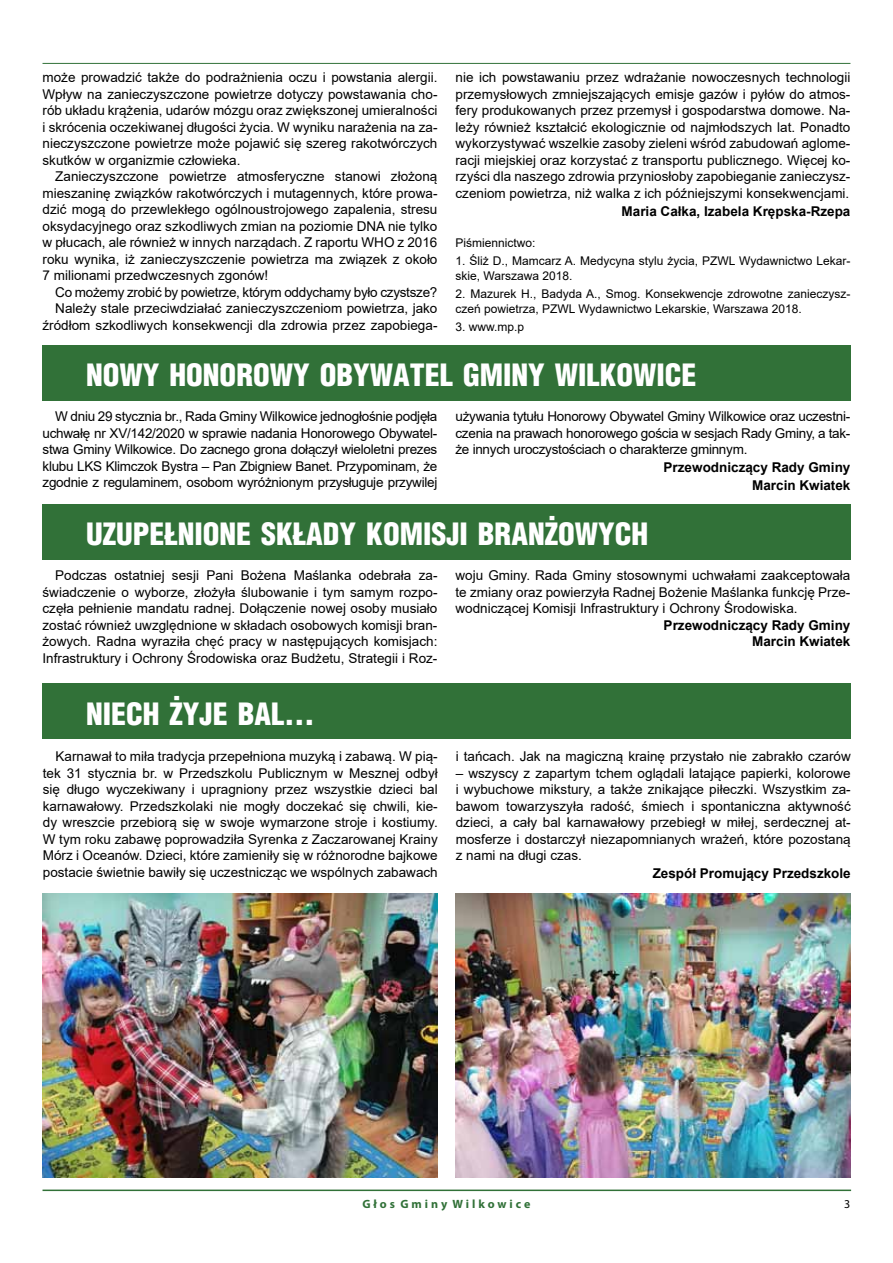
<style>
.page{position:relative;width:893px;height:1263px;background:#fff}
.page>*{position:absolute;margin:0;border:0;box-sizing:border-box;transform-origin:0 0}
.t1{font:900 30px "Switzerland Cond";color:#fff}
.t2{font:13.5px/16.5px "Arial";color:#000;text-align:justify}
.t3{font:700 13.5px/18px "Arial";color:#000;text-align:right}
.t4{font:12px/15px "Arial";color:#000}
.t5{font:700 12px "Myriad Pro";color:#317138}
.t6{font:12px "Myriad Pro";color:#000}
</style>
<div class="page">
<hr style="left:43px;top:63px;width:807px;height:1px;background:#317138">
<hr style="left:43px;top:1189px;width:808px;height:2px;background:#317138">
<div style="left:43px;top:345px;width:808px;height:56px;background:#317138"></div>
<div style="left:43px;top:504px;width:808px;height:56px;background:#317138"></div>
<div style="left:43px;top:684px;width:808px;height:55px;background:#317138"></div>
<img style="left:43px;top:894px;width:395px;height:284px">
<img style="left:456px;top:894px;width:395px;height:284px">
<p class="t2" style="left:43px;top:69px;width:396px">może prowadzić także do podrażnienia oczu i powstania alergii.<br>Wpływ na zanieczyszczone powietrze dotyczy powstawania cho&shy;rób układu krążenia, udarów mózgu oraz zwiększonej umieralności i skrócenia oczekiwanej długości życia. W wyniku narażenia na za&shy;nieczyszczone powietrze może pojawić się szereg rakotwórczych skutków w organizmie człowieka.</p>
<p class="t2" style="left:43px;top:168px;width:396px;text-indent:13px">Zanieczyszczone powietrze atmosferyczne stanowi złożoną mieszaninę związków rakotwórczych i mutagennych, które prowa&shy;dzić mogą do przewlekłego ogólnoustrojowego zapalenia, stresu oksydacyjnego oraz szkodliwych zmian na poziomie DNA nie tylko w płucach, ale również w innych narządach. Z raportu WHO z 2016 roku wynika, iż zanieczyszczenie powietrza ma związek z około 7 milionami przedwczesnych zgonów!</p>
<p class="t2" style="left:43px;top:283px;width:396px;text-align:right">Co możemy zrobić by powietrze, którym oddychamy było czystsze?<br>Należy stale przeciwdziałać zanieczyszczeniom powietrza, jako źródłom szkodliwych konsekwencji dla zdrowia przez zapobiega-</p>
<p class="t2" style="left:455px;top:69px;width:396px">nie ich powstawaniu przez wdrażanie nowoczesnych technologii przemysłowych zmniejszających emisje gazów i pyłów do atmos&shy;fery produkowanych przez przemysł i gospodarstwa domowe. Na&shy;leży również kształcić ekologicznie od najmłodszych lat. Ponadto wykorzystywać wszelkie zasoby zieleni wśród zabudowań aglome&shy;racji miejskiej oraz korzystać z transportu publicznego. Więcej ko&shy;rzyści dla naszego zdrowia przyniosłoby zapobieganie zanieczysz&shy;czeniom powietrza, niż walka z ich późniejszymi konsekwencjami.</p>
<p class="t3" style="left:622px;top:202px;width:230px">Maria Całka, Izabela Krępska-Rzepa</p>
<p class="t4" style="left:455px;top:235px;width:82px">Piśmiennictwo:</p>
<p class="t4" style="left:455px;top:253px;width:396px">1. Śliż D., Mamcarz A. Medycyna stylu życia, PZWL Wydawnictwo Lekar&shy;skie, Warszawa 2018.</p>
<p class="t4" style="left:455px;top:286px;width:396px">2. Mazurek H., Badyda A., Smog. Konsekwencje zdrowotne zanieczysz&shy;czeń powietrza, PZWL Wydawnictwo Lekarskie, Warszawa 2018.</p>
<p class="t4" style="left:455px;top:319px;width:70px">3. www.mp.p</p>
<h1 class="t1" style="left:86px;top:356px;width:19px">NOWY</h1>
<h1 class="t1" style="left:169px;top:356px;width:36px">HONOROWY</h1>
<h1 class="t1" style="left:320px;top:356px;width:18px">OBYWATEL</h1>
<h1 class="t1" style="left:463px;top:356px;width:18px">GMINY</h1>
<h1 class="t1" style="left:555px;top:356px;width:17px">WILKOWICE</h1>
<p class="t2" style="left:43px;top:408px;width:396px;text-indent:13px">W dniu 29 stycznia br., Rada Gminy Wilkowice jednogłośnie podjęła uchwałę nr XV/142/2020 w sprawie nadania Honorowego Obywatel&shy;stwa Gminy Wilkowice. Do zacnego grona dołączył wieloletni prezes klubu LKS Klimczok Bystra – Pan Zbigniew Banet. Przypominam, że zgodnie z regulaminem, osobom wyróżnionym przysługuje przywilej</p>
<p class="t2" style="left:455px;top:408px;width:396px">używania tytułu Honorowy Obywatel Gminy Wilkowice oraz uczestni&shy;czenia na prawach honorowego gościa w sesjach Rady Gminy, a tak&shy;że innych uroczystościach o charakterze gminnym.</p>
<p class="t3" style="left:664px;top:458px;width:188px">Przewodniczący Rady Gminy<br>Marcin Kwiatek</p>
<h1 class="t1" style="left:86px;top:515px;width:46px">UZUPEŁNIONE</h1>
<h1 class="t1" style="left:261px;top:515px;width:17px">SKŁADY</h1>
<h1 class="t1" style="left:366px;top:515px;width:17px">KOMIS</h1>
<h1 class="t1" style="left:446px;top:515px;width:50px">JI BRANŻOWYC</h1>
<h1 class="t1" style="left:631px;top:515px;width:18px">H</h1>
<p class="t2" style="left:43px;top:567px;width:396px;text-indent:13px">Podczas ostatniej sesji Pani Bożena Maślanka odebrała za&shy;świadczenie o wyborze, złożyła ślubowanie i tym samym rozpo&shy;częła pełnienie mandatu radnej. Dołączenie nowej osoby musiało zostać również uwzględnione w składach osobowych komisji bran&shy;żowych. Radna wyraziła chęć pracy w następujących komisjach:<br>Infrastruktury i Ochrony Środowiska oraz Budżetu, Strategii i Roz-</p>
<h1 class="t1" style="left:86px;top:694px;width:15px">NIEC</h1>
<h1 class="t1" style="left:143px;top:694px;width:173px">H ŻYJEBAL…</h1>
<p class="t2" style="left:43px;top:748px;width:396px;text-indent:13px">Karnawał to miła tradycja przepełniona muzyką i zabawą. W pią&shy;tek 31 stycznia br. w Przedszkolu Publicznym w Mesznej odbył się długo wyczekiwany i upragniony przez wszystkie dzieci bal karnawałowy. Przedszkolaki nie mogły doczekać się chwili, kie&shy;dy wreszcie przebiorą się w swoje wymarzone stroje i kostiumy.<br>W tym roku zabawę poprowadziła Syrenka z Zaczarowanej Krainy Mórz i Oceanów. Dzieci, które zamieniły się w różnorodne bajkowe postacie świetnie bawiły się uczestnicząc we wspólnych zabawach</p>
<p class="t2" style="left:455px;top:567px;width:396px">woju Gminy. Rada Gminy stosownymi uchwałami zaakceptowała te zmiany oraz powierzyła Radnej Bożenie Maślanka funkcję Prze&shy;wodniczącej Komisji Infrastruktury i Ochrony Środowiska.</p>
<p class="t3" style="left:664px;top:617px;width:188px;line-height:16.5px">Przewodniczący Rady Gminy<br>Marcin Kwiatek</p>
<p class="t2" style="left:456px;top:748px;width:396px">i tańcach. Jak na magiczną krainę przystało nie zabrakło czarów</p>
<p class="t2" style="left:456px;top:765px;width:396px">– wszyscy z zapartym tchem oglądali latające papierki, kolorowe i wybuchowe mikstury, a także znikające piłeczki. Wszystkim za&shy;bawom towarzyszyła radość, śmiech i spontaniczna aktywność dzieci, a cały bal karnawałowy przebiegł w miłej, serdecznej at&shy;mosferze i dostarczył niezapomnianych wrażeń, które pozostaną z nami na długi czas.</p>
<p class="t3" style="left:653px;top:865px;width:200px">Zespół Promujący Przedszkole</p>
<p class="t5" style="left:362px;top:1196px;width:169px">G ł o s G m i n y W i l k o w i c e</p>
<p class="t6" style="left:844px;top:1196px;width:8px">3</p>
</div>
